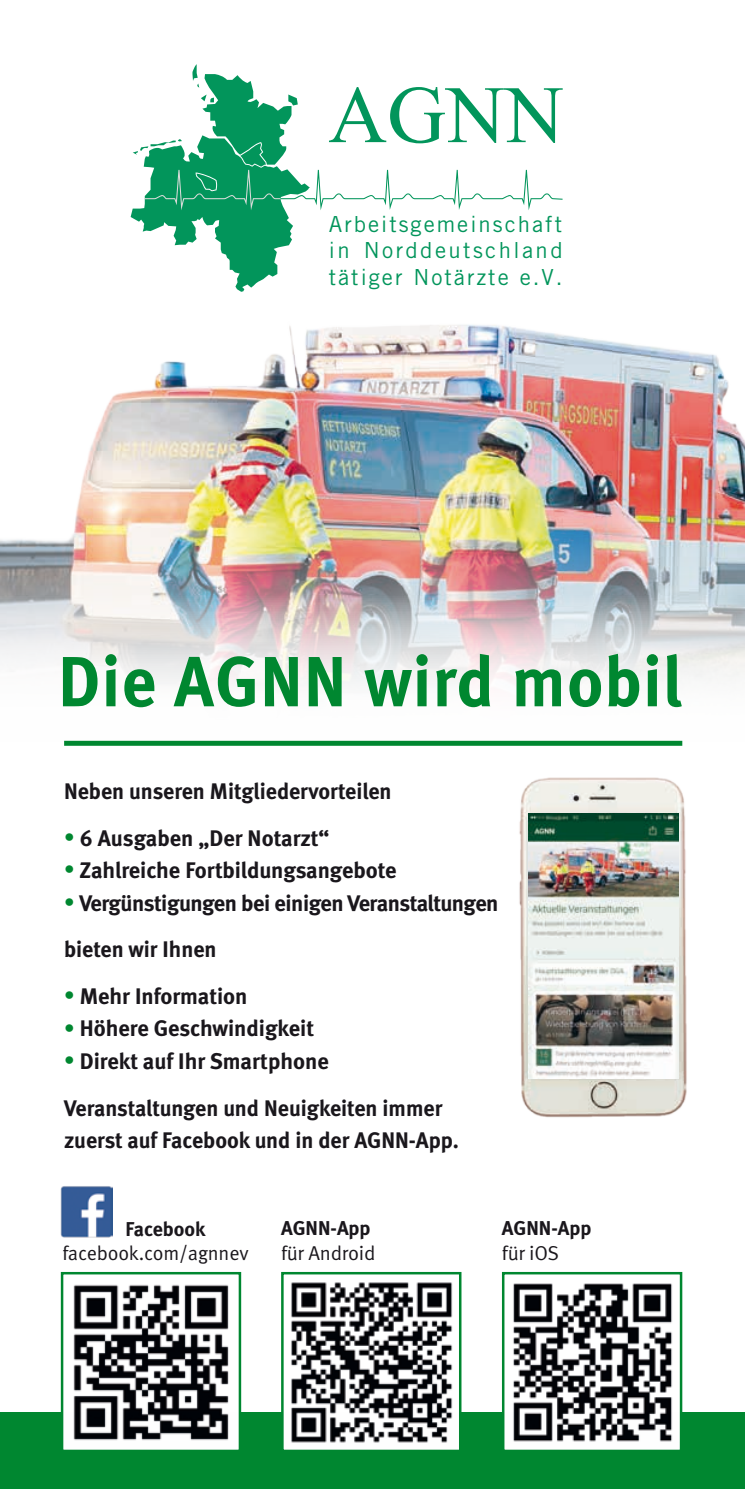
<style>
.page{position:relative;width:745px;height:1489px;background:#fff}
.page>*{position:absolute;margin:0;border:0;box-sizing:border-box;transform-origin:0 0}
.t1{font:700 70.75px "Meta";letter-spacing:.02em;color:#008730;scale:.96 1}
.t2{font:700 22.5px/46.8px "Meta";color:#1a171c}
.t3{font:700 22.5px/46.8px "Meta";letter-spacing:-.02em;color:#1a171c}
.t4{font:22.25px/26.5px "Trade Gothic LT Std";letter-spacing:.09em;color:#02955b;text-align:justify}
.t5{font:20px "Meta OT Norm";letter-spacing:-.01em;color:#1a171c}
.t6{font:700 20px "Meta";color:#1a171c}
</style>
<div class="page">
<img style="left:80px;top:325px;width:664px;height:170px">
<img style="left:0;top:495px;width:744px;height:251px">
<div style="left:0;top:1412px;width:744px;height:76px;background:#008730"></div>
<div style="left:64px;top:740px;width:617px;height:5px;background:#008730"></div>
<svg style="left:130px;top:64px;width:432px;height:228px"></svg>
<img style="left:519px;top:777px;width:168px;height:341px">
<img style="left:528px;top:813px;width:149px;height:265px">
<img style="left:61px;top:1186px;width:52px;height:51px">
<img style="left:64px;top:1274px;width:174px;height:174px">
<div style="left:61px;top:1271px;width:180px;height:180px;border:2px solid #008730"></div>
<img style="left:284px;top:1274px;width:174px;height:174px">
<div style="left:281px;top:1271px;width:180px;height:180px;border:2px solid #008730"></div>
<img style="left:504px;top:1274px;width:174px;height:174px">
<div style="left:501px;top:1271px;width:180px;height:180px;border:2px solid #008730"></div>
<p class="t4" style="left:328px;top:210px;width:235px">Arbeitsgemeinschaft in Norddeutschland tätiger Notärzte e.V.</p>
<h1 class="t1" style="left:58px;top:639px;width:650px">Die AGNN wird mobil</h1>
<p class="t2" style="left:64px;top:767px;width:329px">Neben unseren Mitgliedervorteilen</p>
<p class="t2" style="left:64px;top:814px;width:267px"><sup>●</sup> 6 Ausgaben „Der Notarzt“</p>
<p class="t2" style="left:64px;top:846px;width:334px"><sup>●</sup> Zahlreiche Fortbildungsangebote</p>
<p class="t3" style="left:64px;top:879px;width:435px"><sup>●</sup> Vergünstigungen bei einigen Veranstaltungen bieten wir Ihnen</p>
<p class="t2" style="left:64px;top:972px;width:185px"><sup>●</sup> Mehr Information</p>
<p class="t2" style="left:64px;top:1004px;width:251px"><sup>●</sup> Höhere Geschwindigkeit</p>
<p class="t2" style="left:64px;top:1037px;width:379px"><sup>●</sup> Direkt auf Ihr Smartphone<br>Veranstaltungen und Neuigkeiten immer</p>
<p class="t2" style="left:64px;top:1116px;width:396px">zuerst auf Facebook und in der AGNN-App.</p>
<p class="t6" style="left:125px;top:1217px;width:81px">Facebook</p>
<p class="t5" style="left:62px;top:1241px;width:188px">facebook.com/agnnev</p>
<p class="t6" style="left:281px;top:1216px;width:91px">AGNN-App</p>
<p class="t5" style="left:281px;top:1241px;width:96px">für Android</p>
<p class="t6" style="left:501px;top:1216px;width:91px">AGNN-App</p>
<p class="t5" style="left:501px;top:1241px;width:59px">für iOS</p>
</div>
